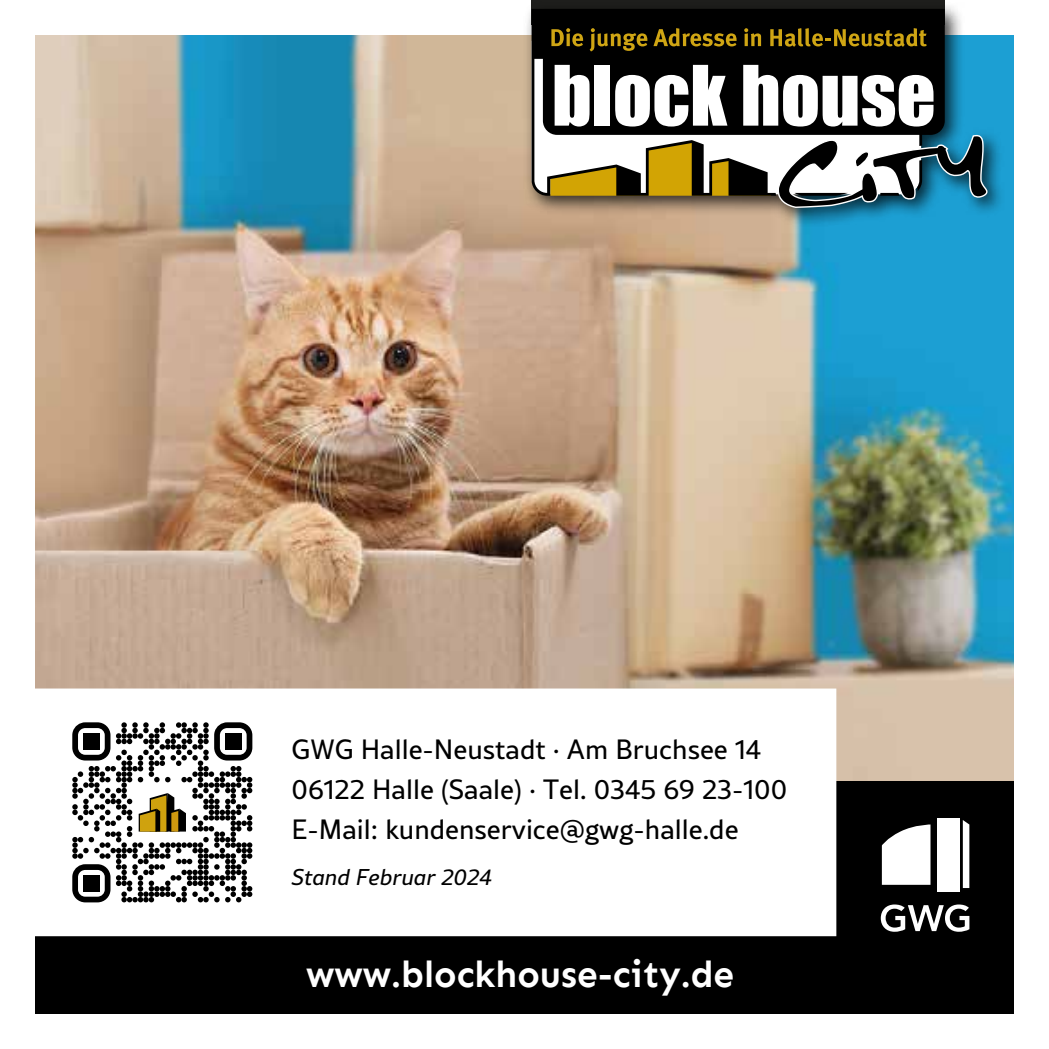
<style>
.page{position:relative;width:1049px;height:1049px;background:#fff}
.page>*{position:absolute;margin:0;border:0;box-sizing:border-box;transform-origin:0 0}
.t1{font:700 36.75px "Sen";color:#fff}
.t2{font:27.5px/40px "Rival Sans";color:#000}
.t3{font:italic 22.5px "Rival Sans";color:#000}
</style>
<div class="page">
<img style="left:35px;top:35px;width:978px;height:747px">
<div style="left:35px;top:782px;width:978px;height:232px;background:#000"></div>
<div style="left:937px;top:818px;width:22px;height:73px;background:#fff"></div>
<svg style="left:882px;top:824px;width:48px;height:61px;background:#e0e0e0"></svg>
<svg style="left:963px;top:820px;width:6px;height:68px"></svg>
<svg style="left:881px;top:904px;width:88px;height:28px"></svg>
<div style="left:35px;top:688px;width:801px;height:248px;background:#fff"></div>
<div style="left:531px;top:0;width:414px;height:25px;background:#1e1e1c"></div>
<div style="left:523px;top:1px;width:484px;height:227px;background:#000;opacity:.75"></div>
<svg style="left:531px;top:9px;width:414px;height:187px;fill:#000"></svg>
<svg style="left:555px;top:65px;width:34px;height:62px"></svg>
<div style="left:594px;top:65px;width:16px;height:61px;background:#fff"></div>
<svg style="left:615px;top:65px;width:112px;height:62px"></svg>
<svg style="left:743px;top:65px;width:190px;height:62px"></svg>
<svg style="left:777px;top:134px;width:210px;height:74px"></svg>
<svg style="left:551px;top:28px;width:32px;height:18px"></svg>
<svg style="left:590px;top:28px;width:57px;height:23px"></svg>
<svg style="left:653px;top:28px;width:83px;height:19px;background:#514007"></svg>
<svg style="left:744px;top:28px;width:17px;height:18px"></svg>
<svg style="left:770px;top:28px;width:156px;height:19px;background:#534207"></svg>
<svg style="left:72px;top:722px;width:180px;height:180px"></svg>
<p class="t2" style="left:292px;top:729px;width:497px">GWG Halle-Neustadt · Am Bruchsee 14<br>06122 Halle (Saale) · Tel. 0345 69 23-100<br>E-Mail: kundenservice@gwg-halle.de</p>
<p class="t3" style="left:292px;top:861px;width:202px">Stand Februar 2024</p>
<h1 class="t1" style="left:306px;top:954px;width:430px">www.blockhouse-city.de</h1>
</div>
